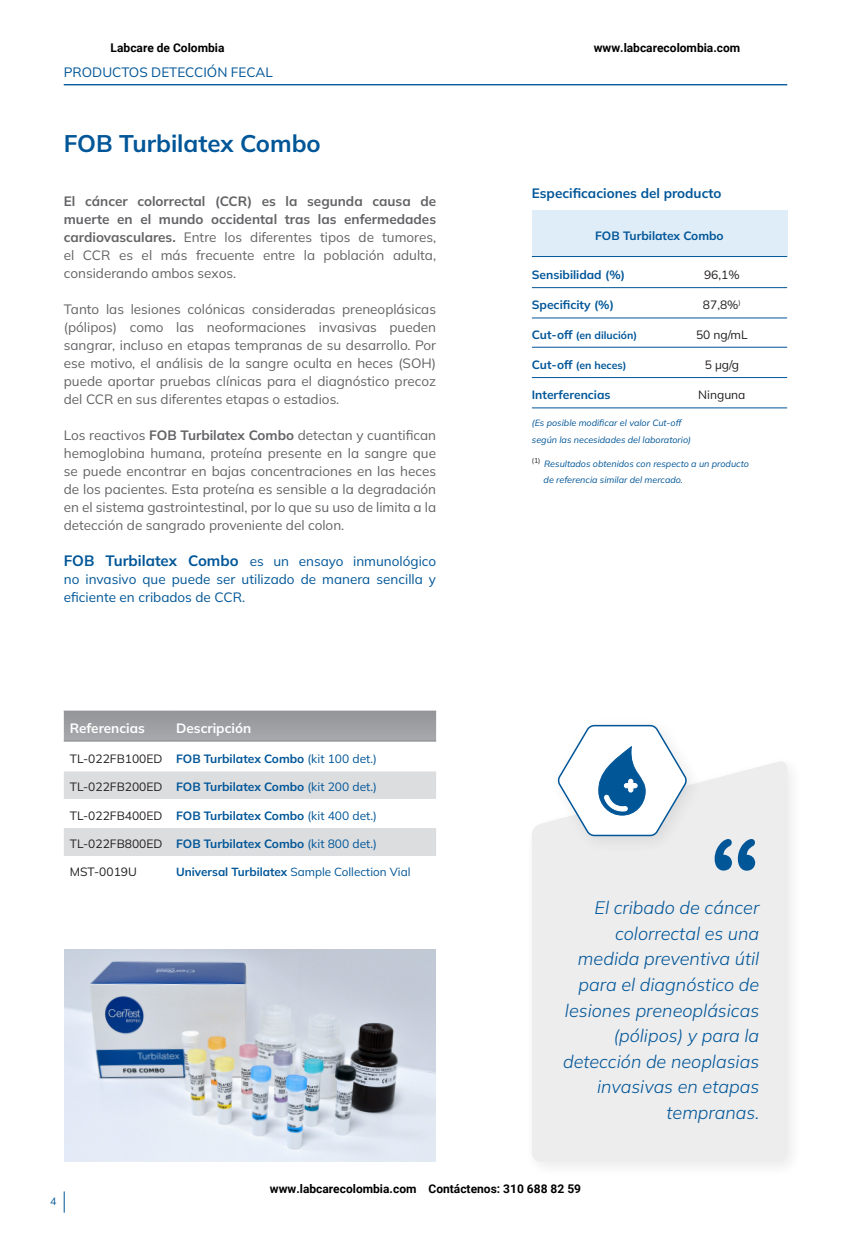
<style>
.page{position:relative;width:851px;height:1234px;background:#fff}
.page>*{position:absolute;margin:0;border:0;box-sizing:border-box;transform-origin:0 0}
.t1{font:108px "Arial Rounded MT Bold";color:#015698}
.t2{font:700 24px "Mulish";color:#015698}
.t3{font:italic 300 18px/25.5px "Mulish";color:#015698;text-align:right}
.t4{font:13.5px/18px "Mulish";color:#636366;text-align:justify}
.t5{font:700 13.5px/18px "Mulish";color:#636366;text-align:justify}
.t6{font:13.5px/18px "Mulish";color:#015698;text-align:justify}
.t7{font:700 13.5px "Mulish";color:#015698}
.t8{font:700 13.5px "Mulish";color:#fff}
.t9{font:700 12px "Mulish";color:#015698}
.t10{font:700 12px "Roboto";color:#000}
.t11{font:12px "Mulish";color:#231f20}
.t12{font:11.7px "Mulish";color:#015698}
.t13{font:700 10.5px "Mulish";color:#015698}
.t14{font:10.5px "Mulish";color:#015698}
.t15{font:italic 9px/16.5px "Mulish";color:#015698}
.s1{font-weight:400}
.s2{font-weight:700}
.s3{font-weight:700;font-size:15px}
.s4{font-weight:400;color:#231f20}
.s5{font-size:12px}
</style>
<div class="page">
<div style="left:531px;top:211px;width:256px;height:46px;background:#dfedf8"></div>
<div style="left:521px;top:751px;width:284px;height:428px;background:#231f20;opacity:.1"></div>
<div style="left:531px;top:760px;width:256px;height:401px;background:#ededee"></div>
<svg style="left:64px;top:1191px;width:1px;height:21px"></svg>
<hr style="left:64px;top:84px;width:723px;height:1px;background:#015698">
<hr style="left:531px;top:256px;width:256px;height:1px;background:#015698">
<hr style="left:531px;top:287px;width:256px;height:1px;background:#015698">
<hr style="left:531px;top:317px;width:256px;height:1px;background:#015698">
<hr style="left:531px;top:347px;width:256px;height:1px;background:#015698">
<hr style="left:531px;top:377px;width:256px;height:1px;background:#015698">
<hr style="left:531px;top:407px;width:256px;height:1px;background:#015698">
<img style="left:64px;top:949px;width:371px;height:211px">
<div style="left:548px;top:714px;width:156px;height:140px;background:#231f20;opacity:.1"></div>
<svg style="left:556px;top:724px;width:132px;height:112px"></svg>
<svg style="left:64px;top:712px;width:372px;height:28px;background:#9d9ea2"></svg>
<svg style="left:64px;top:771px;width:372px;height:85px"></svg>
<hr style="left:64px;top:710px;width:106px;height:2px;background:#939598">
<hr style="left:170px;top:710px;width:266px;height:2px;background:#939598">
<hr style="left:64px;top:740px;width:106px;height:1px;background:#939598">
<hr style="left:170px;top:740px;width:266px;height:1px;background:#939598">
<p class="t10" style="left:111px;top:40px;width:115px">Labcare de Colombia</p>
<p class="t10" style="left:593px;top:40px;width:148px">www.labcarecolombia.com</p>
<p class="t6" style="left:64px;top:62px;width:210px">PRODUCTOS DETECCIÓN FECAL</p>
<h2 class="t2" style="left:64px;top:127px;width:258px">FOB Turbilatex Combo</h2>
<p class="t5" style="left:64px;top:192px;width:374px">El cáncer colorrectal (CCR) es la segunda causa de muerte en el mundo occidental tras las enfermedades cardiovasculares. <span class="s1">Entre los diferentes tipos de tumores, el CCR es el más frecuente entre la población adulta, considerando ambos sexos.</span></p>
<p class="t4" style="left:64px;top:299px;width:374px">Tanto las lesiones colónicas consideradas preneoplásicas (pólipos) como las neoformaciones invasivas pueden sangrar, incluso en etapas tempranas de su desarrollo. Por ese motivo, el análisis de la sangre oculta en heces (SOH) puede aportar pruebas clínicas para el diagnóstico precoz del CCR en sus diferentes etapas o estadios.</p>
<p class="t4" style="left:64px;top:425px;width:374px">Los reactivos <span class="s2">FOB Turbilatex Combo</span> detectan y cuantifican hemoglobina humana, proteína presente en la sangre que se puede encontrar en bajas concentraciones en las heces de los pacientes. Esta proteína es sensible a la degradación en el sistema gastrointestinal, por lo que su uso de limita a la detección de sangrado proveniente del colon.</p>
<p class="t6" style="left:64px;top:552px;width:374px"><span class="s3">FOB Turbilatex Combo</span> es un ensayo inmunológico no invasivo que puede ser utilizado de manera sencilla y eficiente en cribados de CCR.</p>
<p class="t8" style="left:70px;top:718px;width:77px">Referencias</p>
<p class="t8" style="left:176px;top:718px;width:76px">Descripción</p>
<p class="t9" style="left:70px;top:750px;width:309px"><span class="s4">TL-022FB100ED</span> FOB Turbilatex Combo <span class="s1">(kit 100 det.)</span></p>
<p class="t9" style="left:70px;top:778px;width:309px"><span class="s4">TL-022FB200ED</span> FOB Turbilatex Combo <span class="s1">(kit 200 det.)</span></p>
<p class="t9" style="left:70px;top:806px;width:309px"><span class="s4">TL-022FB400ED</span> FOB Turbilatex Combo <span class="s1">(kit 400 det.)</span></p>
<p class="t9" style="left:70px;top:835px;width:309px"><span class="s4">TL-022FB800ED</span> FOB Turbilatex Combo <span class="s1">(kit 800 det.)</span></p>
<p class="t11" style="left:70px;top:863px;width:68px">MST-0019U</p>
<p class="t12" style="left:176px;top:863px;width:236px"><span class="s2">Universal Turbilatex</span> Sample Collection Vial</p>
<p class="t7" style="left:532px;top:184px;width:191px">Especificaciones del producto</p>
<p class="t9" style="left:595px;top:227px;width:130px">FOB Turbilatex Combo</p>
<p class="t9" style="left:531px;top:267px;width:95px">Sensibilidad (%)</p>
<p class="t9" style="left:531px;top:297px;width:84px">Specificity (%)</p>
<p class="t13" style="left:531px;top:328px;width:107px"><span class="s5">Cut-off</span> (en dilución)</p>
<p class="t13" style="left:531px;top:358px;width:96px"><span class="s5">Cut-off</span> (en heces)</p>
<p class="t9" style="left:531px;top:387px;width:80px">Interferencias</p>
<p class="t11" style="left:704px;top:267px;width:37px">96,1%</p>
<p class="t11" style="left:702px;top:297px;width:39px">87,8%<sup>)</sup></p>
<p class="t11" style="left:696px;top:327px;width:53px">50 ng/mL</p>
<p class="t11" style="left:704px;top:357px;width:36px">5 µg/g</p>
<p class="t11" style="left:698px;top:387px;width:49px">Ninguna</p>
<p class="t15" style="left:531px;top:414px;width:160px">(Es posible modificar el valor Cut-off según las necesidades del laboratorio)</p>
<p class="t15" style="left:543px;top:454px;width:207px;text-indent:-12px"><sup>(1)</sup> Resultados obtenidos con respecto a un producto de referencia similar del mercado.</p>
<h1 class="t1" style="left:709px;top:815px;width:51px">“</h1>
<h3 class="t3" style="left:563px;top:894px;width:198px">El cribado de cáncer colorrectal es una medida preventiva útil para el diagnóstico de lesiones preneoplásicas (pólipos) y para la detección de neoplasias invasivas en etapas tempranas.</h3>
<p class="t14" style="left:50px;top:1193px;width:8px">4</p>
<p class="t10" style="left:270px;top:1180px;width:313px">www.labcarecolombia.com Contáctenos: 310 688 82 59</p>
</div>
